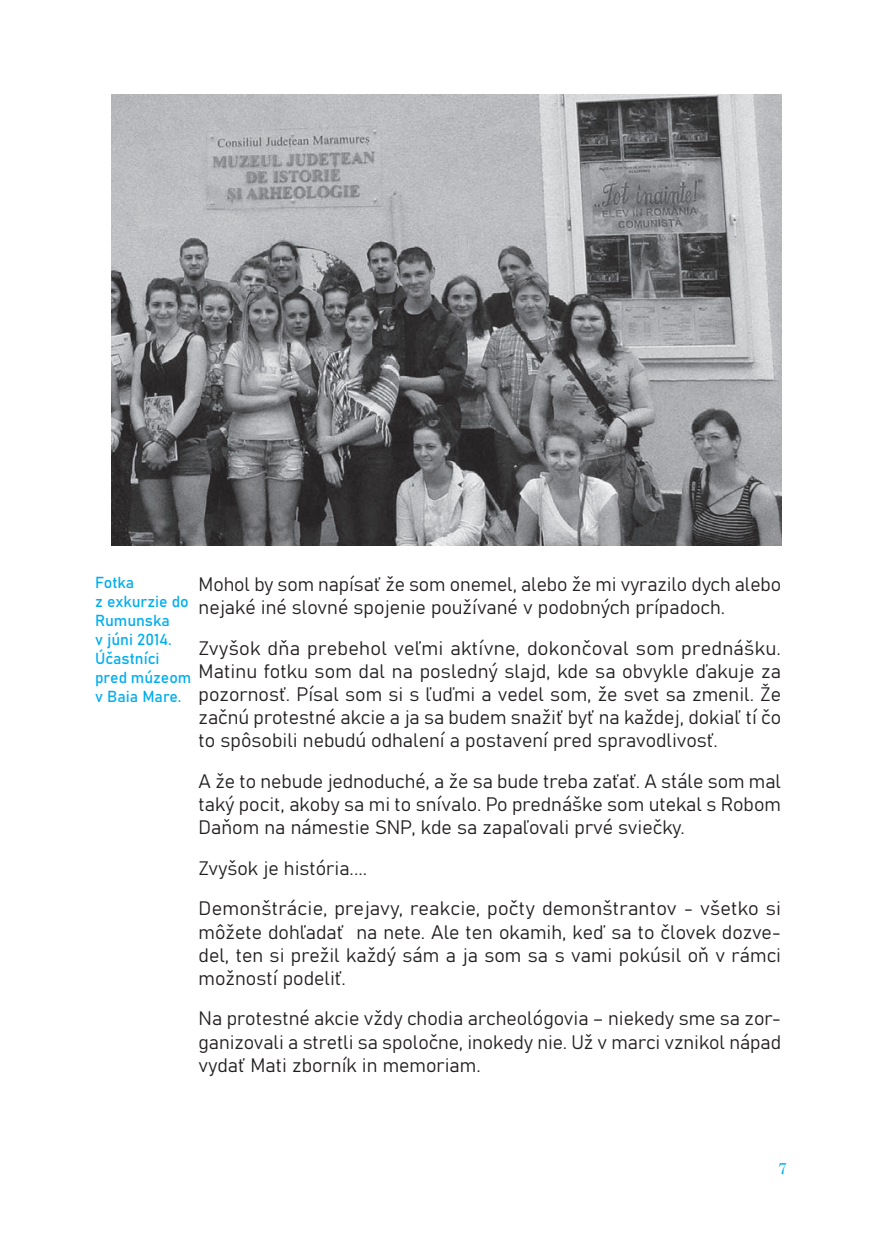
<style>
.page{position:relative;width:869px;height:1241px;background:#fff}
.page>*{position:absolute;margin:0;border:0;box-sizing:border-box;transform-origin:0 0}
.t1{font:19.25px/23.1px "Bahnschrift";color:#231f20;text-align:justify}
.t2{font:15.75px/18.9px "Bahnschrift";color:#00aeef}
.t3{font:15.75px "Century Schoolbook";color:#00aeef}
</style>
<div class="page">
<img style="left:112px;top:95px;width:668px;height:450px">
<p class="t2" style="left:95px;top:573px;width:98px">Fotka<br>z exkurzie do<br>Rumunska<br>v júni 2014.<br>Účastníci pred múzeom v Baia Mare.</p>
<p class="t1" style="left:198px;top:572px;width:584px">Mohol by som napísať že som onemel, alebo že mi vyrazilo dych alebo nejaké iné slovné spojenie používané v podobných prípadoch.</p>
<p class="t1" style="left:198px;top:636px;width:583px">Zvyšok dňa prebehol veľmi aktívne, dokončoval som prednášku.<br>Matinu fotku som dal na posledný slajd, kde sa obvykle ďakuje za pozornosť. Písal som si s ľuďmi a vedel som, že svet sa zmenil. Že začnú protestné akcie a ja sa budem snažiť byť na každej, dokiaľ tí čo to spôsobili nebudú odhalení a postavení pred spravodlivosť.</p>
<p class="t1" style="left:198px;top:769px;width:583px">A že to nebude jednoduché, a že sa bude treba zaťať. A stále som mal taký pocit, akoby sa mi to snívalo. Po prednáške som utekal s Robom Daňom na námestie SNP, kde sa zapaľovali prvé sviečky.</p>
<p class="t1" style="left:198px;top:847px;width:583px;line-height:40.6px">Zvyšok je história....<br>Demonštrácie, prejavy, reakcie, počty demonštrantov - všetko si</p>
<p class="t1" style="left:198px;top:920px;width:583px">môžete dohľadať na nete. Ale ten okamih, keď sa to človek dozve&shy;del, ten si prežil každý sám a ja som sa s vami pokúsil oň v rámci možností podeliť.</p>
<p class="t1" style="left:198px;top:1006px;width:583px">Na protestné akcie vždy chodia archeológovia – niekedy sme sa zor&shy;ganizovali a stretli sa spoločne, inokedy nie. Už v marci vznikol nápad vydať Mati zborník in memoriam.</p>
<p class="t3" style="left:778px;top:1154px;width:10px">7</p>
</div>
